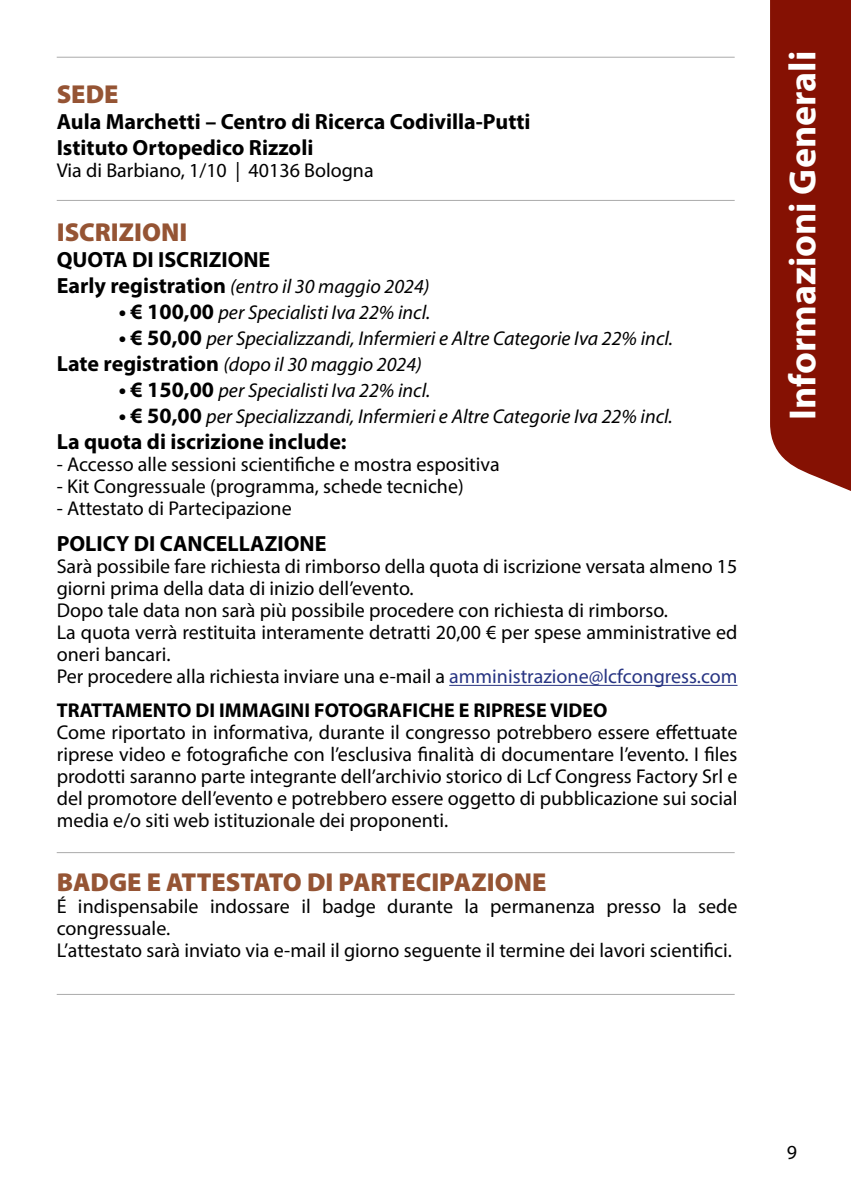
<style>
.page{position:relative;width:851px;height:1191px;background:#fff}
.page>*{position:absolute;margin:0;border:0;box-sizing:border-box;transform-origin:0 0}
.t1{font:700 38px "Myriad Pro";color:#fff}
.t2{font:900 26px "Myriad Pro";color:#955434}
.t3{font:700 22px "Myriad Pro";color:#000}
.t4{font:20px/22px "Myriad Pro";color:#000}
.t5{font:italic 20px "Myriad Pro";color:#000}
.t6{font:700 20px "Myriad Pro";color:#000}
.s1{font-weight:700;font-style:normal;font-size:22px}
.s2{color:#283583}
</style>
<div class="page">
<div style="left:770px;top:0;width:80px;height:491px;background:#851103"></div>
<hr style="left:449px;top:685px;width:288px;height:1px;background:#283583">
<hr style="left:57px;top:200px;width:677px;height:1px;background:#aaa">
<hr style="left:57px;top:57px;width:677px;height:1px;background:#aaa">
<hr style="left:57px;top:852px;width:677px;height:1px;background:#aaa">
<hr style="left:57px;top:994px;width:677px;height:1px;background:#aaa">
<p class="t2" style="left:57px;top:77px;width:63px">SEDE</p>
<p class="t3" style="left:57px;top:107px;width:475px">Aula Marchetti – Centro di Ricerca Codivilla-Putti</p>
<p class="t3" style="left:57px;top:133px;width:258px">Istituto Ortopedico Rizzoli</p>
<p class="t4" style="left:57px;top:159px;width:318px">Via di Barbiano, 1/10 | 40136 Bologna</p>
<p class="t2" style="left:57px;top:215px;width:132px">ISCRIZIONI</p>
<p class="t3" style="left:57px;top:245px;width:215px">QUOTA DI ISCRIZIONE</p>
<p class="t5" style="left:57px;top:274px;width:374px"><span class="s1">Early registration</span> (entro il 30 maggio 2024)</p>
<p class="t5" style="left:119px;top:300px;width:313px"><span class="s1">• € 100,00</span> per Specialisti Iva 22% incl.</p>
<p class="t5" style="left:119px;top:326px;width:555px"><span class="s1">• € 50,00</span> per Specializzandi, Infermieri e Altre Categorie Iva 22% incl.</p>
<p class="t5" style="left:57px;top:352px;width:366px"><span class="s1">Late registration</span> (dopo il 30 maggio 2024)</p>
<p class="t5" style="left:119px;top:378px;width:313px"><span class="s1">• € 150,00</span> per Specialisti Iva 22% incl.</p>
<p class="t5" style="left:119px;top:404px;width:555px"><span class="s1">• € 50,00</span> per Specializzandi, Infermieri e Altre Categorie Iva 22% incl.</p>
<p class="t3" style="left:57px;top:427px;width:291px">La quota di iscrizione include:</p>
<p class="t4" style="left:57px;top:453px;width:444px">- Accesso alle sessioni scientifiche e mostra espositiva</p>
<p class="t4" style="left:57px;top:475px;width:408px">- Kit Congressuale (programma, schede tecniche)</p>
<p class="t4" style="left:57px;top:497px;width:236px">- Attestato di Partecipazione</p>
<p class="t3" style="left:57px;top:529px;width:271px">POLICY DI CANCELLAZIONE</p>
<p class="t4" style="left:57px;top:555px;width:682px">Sarà possibile fare richiesta di rimborso della quota di iscrizione versata almeno 15 giorni prima della data di inizio dell’evento.</p>
<p class="t4" style="left:57px;top:599px;width:612px">Dopo tale data non sarà più possibile procedere con richiesta di rimborso.</p>
<p class="t4" style="left:57px;top:621px;width:682px">La quota verrà restituita interamente detratti 20,00 € per spese amministrative ed oneri bancari.</p>
<p class="t4" style="left:57px;top:665px;width:682px">Per procedere alla richiesta inviare una e-mail a <span class="s2">amministrazione@lcfcongress.com</span></p>
<p class="t6" style="left:57px;top:697px;width:552px">TRATTAMENTO DI IMMAGINI FOTOGRAFICHE E RIPRESE VIDEO</p>
<p class="t4" style="left:57px;top:721px;width:682px;text-align:justify">Come riportato in informativa, durante il congresso potrebbero essere effettuate riprese video e fotografiche con l’esclusiva finalità di documentare l’evento. I files prodotti saranno parte integrante dell’archivio storico di Lcf Congress Factory Srl e del promotore dell’evento e potrebbero essere oggetto di pubblicazione sui social media e/o siti web istituzionale dei proponenti.</p>
<p class="t2" style="left:57px;top:865px;width:491px">BADGE E ATTESTATO DI PARTECIPAZIONE</p>
<p class="t4" style="left:57px;top:895px;width:682px">É indispensabile indossare il badge durante la permanenza presso la sede congressuale.</p>
<p class="t4" style="left:57px;top:939px;width:676px">L’attestato sarà inviato via e-mail il giorno seguente il termine dei lavori scientifici.</p>
<p class="t1" style="left:777px;top:420px;width:370px;rotate:-90deg">Informazioni Generali</p>
<p class="t4" style="left:786px;top:1141px;width:12px">9</p>
</div>
